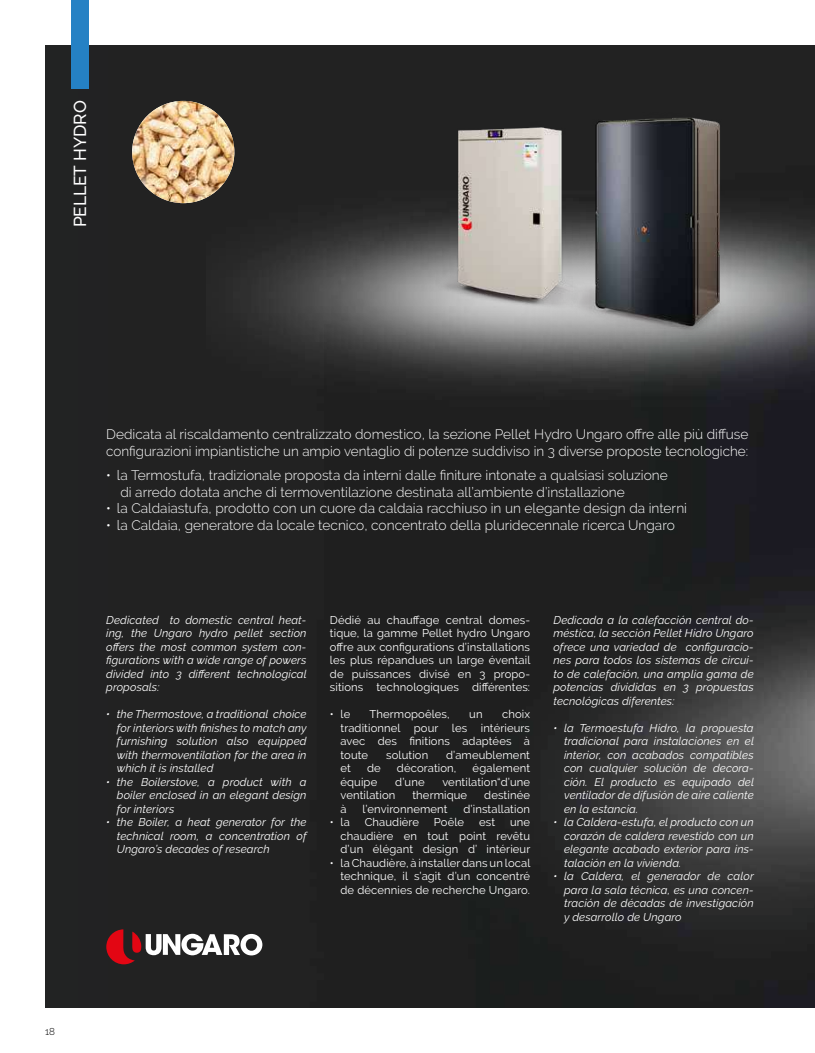
<style>
.page{position:relative;width:815px;height:1053px;background:#fff}
.page>*{position:absolute;margin:0;border:0;box-sizing:border-box;transform-origin:0 0}
.t1{font:500 17.25px "Raleway";color:#fff}
.t2{font:300 13.75px/16.5px "Raleway";color:#fff}
.t3{font:italic 11.25px/13.5px "Raleway";letter-spacing:.01em;color:#fff;text-align:justify}
.t4{font:11.25px/13.5px "Raleway";letter-spacing:.01em;color:#fff;text-align:justify}
.t5{font:300 10px "Raleway";color:#000}
</style>
<div class="page">
<img style="left:45px;top:45px;width:770px;height:962px">
<img style="left:132px;top:101px;width:102px;height:102px;border-radius:51px">
<div style="left:71px;top:0;width:18px;height:88px;background:#2581c4"></div>
<svg style="left:106px;top:929px;width:156px;height:35px"></svg>
<img style="left:206px;top:177px;width:601px;height:249px">
<img style="left:429px;top:99px;width:106px;height:212px">
<img style="left:535px;top:85px;width:220px;height:258px">
<h1 class="t1" style="left:70px;top:227px;width:129px;rotate:-90deg">PELLET HYDRO</h1>
<p class="t5" style="left:45px;top:1025px;width:11px">18</p>
<p class="t2" style="left:106px;top:426px;width:644px">Dedicata al riscaldamento centralizzato domestico, la sezione Pellet Hydro Ungaro offre alle più diffuse configurazioni impiantistiche un ampio ventaglio di potenze suddiviso in 3 diverse proposte tecnologiche:</p>
<p class="t2" style="left:120px;top:467px;width:549px;text-indent:-14px">• la Termostufa, tradizionale proposta da interni dalle finiture intonate a qualsiasi soluzione di arredo dotata anche di termoventilazione destinata all’ambiente d’installazione</p>
<p class="t2" style="left:106px;top:500px;width:582px">• la Caldaiastufa, prodotto con un cuore da caldaia racchiuso in un elegante design da interni</p>
<p class="t2" style="left:106px;top:516px;width:570px">• la Caldaia, generatore da locale tecnico, concentrato della pluridecennale ricerca Ungaro</p>
<p class="t3" style="left:106px;top:612px;width:202px">Dedicated to domestic central heat&shy;ing, the Ungaro hydro pellet section offers the most common system con&shy;figurations with a wide range of powers divided into 3 different technological proposals:</p>
<p class="t3" style="left:117px;top:707px;width:191px;text-indent:-11px">• the Thermostove, a traditional choice for interiors with finishes to match any furnishing solution also equipped with thermoventilation for the area in which it is installed</p>
<p class="t3" style="left:117px;top:774px;width:191px;text-indent:-11px">• the Boilerstove, a product with a boiler enclosed in an elegant design for interiors</p>
<p class="t3" style="left:117px;top:815px;width:191px;text-indent:-11px">• the Boiler, a heat generator for the technical room, a concentration of Ungaro’s decades of research</p>
<p class="t4" style="left:330px;top:612px;width:202px">Dédié au chauffage central domes&shy;tique, la gamme Pellet hydro Ungaro offre aux configurations d’installations les plus répandues un large éventail de puissances divisé en 3 propo&shy;sitions technologiques différentes:</p>
<p class="t4" style="left:330px;top:707px;width:22px">• le</p>
<p class="t4" style="left:369px;top:707px;width:82px">Thermopoêles,</p>
<p class="t4" style="left:469px;top:707px;width:15px">un</p>
<p class="t4" style="left:341px;top:707px;width:191px;text-indent:162px">choix traditionnel pour les intérieurs avec des finitions adaptées à toute</p>
<p class="t4" style="left:386px;top:747px;width:44px">solution</p>
<p class="t4" style="left:446px;top:747px;width:85px">d’ameublement</p>
<p class="t4" style="left:341px;top:761px;width:12px">et</p>
<p class="t4" style="left:367px;top:761px;width:15px">de</p>
<p class="t4" style="left:397px;top:761px;width:61px">décoration,</p>
<p class="t4" style="left:473px;top:761px;width:59px">également</p>
<p class="t4" style="left:341px;top:774px;width:38px">équipe</p>
<p class="t4" style="left:395px;top:774px;width:31px">d’une</p>
<p class="t4" style="left:442px;top:774px;width:89px">ventilation“d’une</p>
<p class="t4" style="left:341px;top:788px;width:56px">ventilation</p>
<p class="t4" style="left:412px;top:788px;width:56px">thermique</p>
<p class="t4" style="left:484px;top:788px;width:47px">destinée</p>
<p class="t4" style="left:341px;top:801px;width:8px">à</p>
<p class="t4" style="left:362px;top:801px;width:87px">l’environnement</p>
<p class="t4" style="left:463px;top:801px;width:68px">d’installation</p>
<p class="t4" style="left:330px;top:815px;width:21px">• la</p>
<p class="t4" style="left:365px;top:815px;width:56px">Chaudière</p>
<p class="t4" style="left:434px;top:815px;width:32px">Poêle</p>
<p class="t4" style="left:479px;top:815px;width:18px">est</p>
<p class="t4" style="left:341px;top:815px;width:191px;text-indent:169px">une chaudière en tout point revêtu d’un élégant design d’ intérieur</p>
<p class="t4" style="left:341px;top:855px;width:191px;text-indent:-11px">• la Chaudière, à installer dans un local technique, il s’agit d’un concentré de décennies de recherche Ungaro.</p>
<p class="t3" style="left:553px;top:612px;width:202px">Dedicada a la calefacción central do&shy;méstica, la sección Pellet Hidro Ungaro ofrece una variedad de configuracio&shy;nes para todos los sistemas de circui&shy;to de calefación, una amplia gama de potencias divididas en 3 propuestas tecnológicas diferentes:</p>
<p class="t3" style="left:564px;top:720px;width:191px;text-indent:-11px">• la Termoestufa Hidro, la propuesta tradicional para instalaciones en el interior, con acabados compatibles con cualquier solución de decora&shy;ción. El producto es equipado del ventilador de difusión de aire caliente en la estancia.</p>
<p class="t3" style="left:564px;top:815px;width:191px;text-indent:-11px">• la Caldera-estufa, el producto con un corazón de caldera revestido con un elegante acabado exterior para ins&shy;talación en la vivienda.</p>
<p class="t3" style="left:564px;top:869px;width:191px;text-indent:-11px">• la Caldera, el generador de calor para la sala técnica, es una concen&shy;tración de décadas de investigación y desarrollo de Ungaro</p>
</div>
